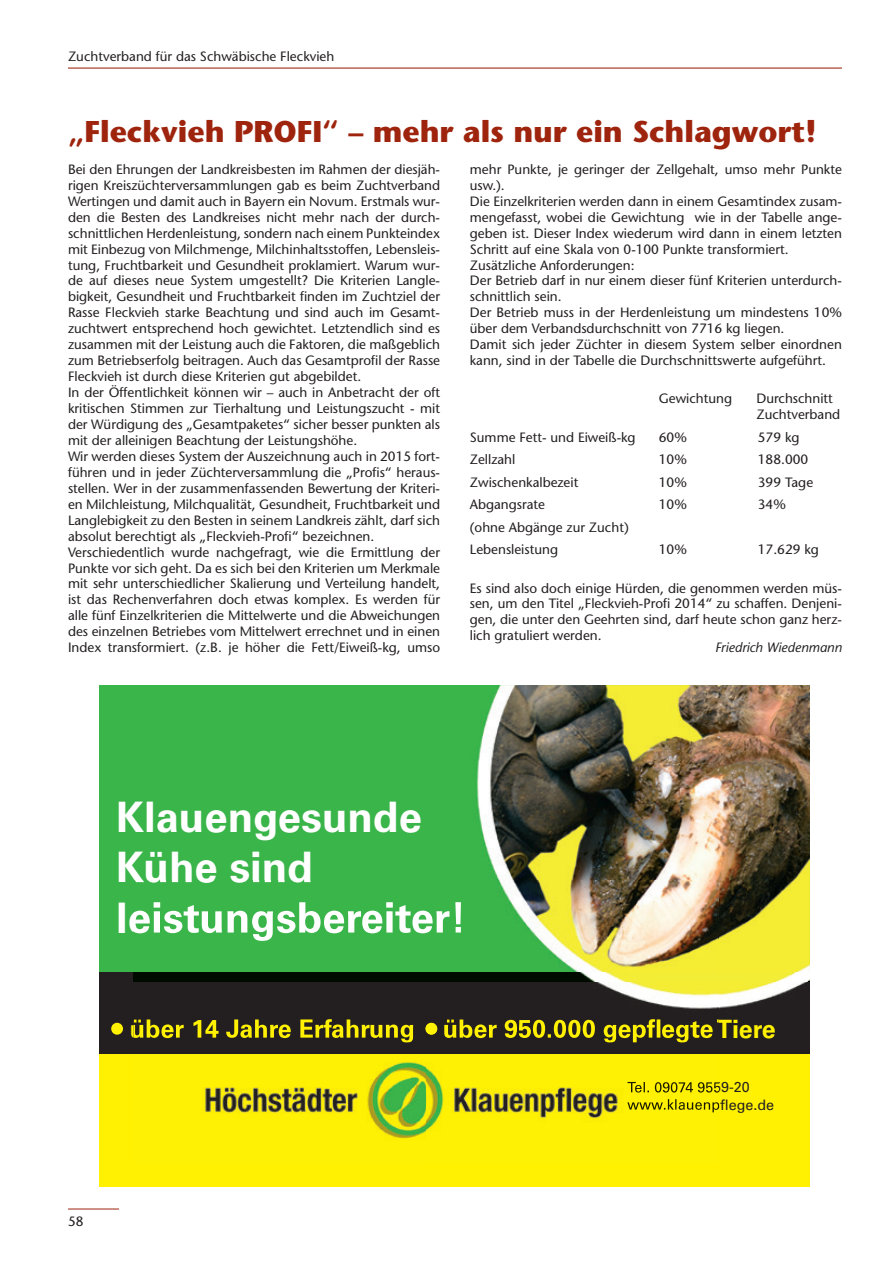
<style>
.page{position:relative;width:893px;height:1263px;background:#fff}
.page>*{position:absolute;margin:0;border:0;box-sizing:border-box;transform-origin:0 0}
.t1{font:700 42px/50.4px "Univers LT Std";color:#fff}
.h2_-_14pt{font:700 30px "Stone Sans LT";color:#9e240d}
.t2{font:13.5px/15.9px "Stone Sans LT";color:#231f20;text-align:justify}
.t3{font:italic 13.5px "Stone Sans LT";color:#231f20}
</style>
<div class="page">
<hr style="left:68px;top:1209px;width:51px;height:1px;background:#9e240d">
<hr style="left:68px;top:68px;width:774px;height:1px;background:#9e240d">
<div style="left:99px;top:1054px;width:711px;height:132px;background:#fff101"></div>
<div style="left:99px;top:685px;width:711px;height:296px;background:#3ab54a"></div>
<div style="left:99px;top:972px;width:711px;height:82px;background:#231f20"></div>
<img style="left:476px;top:685px;width:334px;height:287px">
<img style="left:719px;top:972px;width:91px;height:37px">
<div style="left:111px;top:1023px;width:12px;height:12px;background:#fff101;border-radius:50%"></div>
<img style="left:133px;top:881px;width:339px;height:100px">
<img style="left:472px;top:881px;width:247px;height:131px">
<img style="left:133px;top:881px;width:177px;height:2px">
<img style="left:133px;top:902px;width:328px;height:39px">
<img style="left:133px;top:1019px;width:586px;height:120px">
<svg style="left:425px;top:1023px;width:12px;height:12px"></svg>
<img style="left:627px;top:1082px;width:92px;height:10px">
<img style="left:627px;top:1099px;width:92px;height:13px">
<p class="t2" style="left:68px;top:49px;width:268px">Zuchtverband für das Schwäbische Fleckvieh</p>
<p class="h2_-_14pt" style="left:68px;top:113px;width:750px">„Fleckvieh PROFI“ – mehr als nur ein Schlagwort!</p>
<p class="t2" style="left:470px;top:161px;width:374px">mehr Punkte, je geringer der Zellgehalt, umso mehr Punkte usw.).</p>
<p class="t2" style="left:470px;top:193px;width:374px">Die Einzelkriterien werden dann in einem Gesamtindex zusam&shy;mengefasst, wobei die Gewichtung wie in der Tabelle ange&shy;geben ist. Dieser Index wiederum wird dann in einem letzten Schritt auf eine Skala von 0-100 Punkte transformiert.</p>
<p class="t2" style="left:470px;top:257px;width:166px">Zusätzliche Anforderungen:</p>
<p class="t2" style="left:470px;top:273px;width:374px">Der Betrieb darf in nur einem dieser fünf Kriterien unterdurch&shy;schnittlich sein.</p>
<p class="t2" style="left:470px;top:305px;width:374px">Der Betrieb muss in der Herdenleistung um mindestens 10% über dem Verbandsdurchschnitt von 7716 kg liegen.</p>
<p class="t2" style="left:470px;top:337px;width:374px">Damit sich jeder Züchter in diesem System selber einordnen kann, sind in der Tabelle die Durchschnittswerte aufgeführt.</p>
<p class="t2" style="left:659px;top:390px;width:75px">Gewichtung</p>
<p class="t2" style="left:756px;top:390px;width:78px">Durchschnitt</p>
<p class="t2" style="left:756px;top:406px;width:85px">Zuchtverband</p>
<p class="t2" style="left:470px;top:429px;width:167px">Summe Fett- und Eiweiß-kg</p>
<p class="t2" style="left:659px;top:429px;width:29px">60%</p>
<p class="t2" style="left:758px;top:429px;width:43px">579 kg</p>
<p class="t2" style="left:470px;top:451px;width:47px">Zellzahl</p>
<p class="t2" style="left:659px;top:451px;width:29px">10%</p>
<p class="t2" style="left:758px;top:451px;width:52px">188.000</p>
<p class="t2" style="left:470px;top:474px;width:110px">Zwischenkalbezeit</p>
<p class="t2" style="left:659px;top:474px;width:29px">10%</p>
<p class="t2" style="left:758px;top:474px;width:57px">399 Tage</p>
<p class="t2" style="left:470px;top:496px;width:77px">Abgangsrate</p>
<p class="t2" style="left:659px;top:496px;width:29px">10%</p>
<p class="t2" style="left:758px;top:496px;width:29px">34%</p>
<p class="t2" style="left:470px;top:519px;width:160px">(ohne Abgänge zur Zucht)</p>
<p class="t2" style="left:470px;top:541px;width:90px">Lebensleistung</p>
<p class="t2" style="left:659px;top:541px;width:29px">10%</p>
<p class="t2" style="left:758px;top:541px;width:62px">17.629 kg</p>
<p class="t2" style="left:470px;top:580px;width:374px">Es sind also doch einige Hürden, die genommen werden müs&shy;sen, um den Titel „Fleckvieh-Profi 2014“ zu schaffen. Denjeni&shy;gen, die unter den Geehrten sind, darf heute schon ganz herz&shy;lich gratuliert werden.</p>
<p class="t3" style="left:715px;top:640px;width:128px">Friedrich Wiedenmann</p>
<p class="t2" style="left:68px;top:161px;width:374px">Bei den Ehrungen der Landkreisbesten im Rahmen der diesjäh&shy;rigen Kreiszüchterversammlungen gab es beim Zuchtverband Wertingen und damit auch in Bayern ein Novum. Erstmals wur&shy;den die Besten des Landkreises nicht mehr nach der durch&shy;schnittlichen Herdenleistung, sondern nach einem Punkteindex mit Einbezug von Milchmenge, Milchinhaltsstoffen, Lebensleis&shy;tung, Fruchtbarkeit und Gesundheit proklamiert. Warum wur&shy;de auf dieses neue System umgestellt? Die Kriterien Langle&shy;bigkeit, Gesundheit und Fruchtbarkeit finden im Zuchtziel der Rasse Fleckvieh starke Beachtung und sind auch im Gesamt&shy;zuchtwert entsprechend hoch gewichtet. Letztendlich sind es zusammen mit der Leistung auch die Faktoren, die maßgeblich zum Betriebserfolg beitragen. Auch das Gesamtprofil der Rasse Fleckvieh ist durch diese Kriterien gut abgebildet.</p>
<p class="t2" style="left:68px;top:384px;width:374px">In der Öffentlichkeit können wir – auch in Anbetracht der oft kritischen Stimmen zur Tierhaltung und Leistungszucht - mit der Würdigung des „Gesamtpaketes“ sicher besser punkten als mit der alleinigen Beachtung der Leistungshöhe.</p>
<p class="t2" style="left:68px;top:448px;width:374px">Wir werden dieses System der Auszeichnung auch in 2015 fort&shy;führen und in jeder Züchterversammlung die „Profis“ heraus&shy;stellen. Wer in der zusammenfassenden Bewertung der Kriteri&shy;en Milchleistung, Milchqualität, Gesundheit, Fruchtbarkeit und Langlebigkeit zu den Besten in seinem Landkreis zählt, darf sich absolut berechtigt als „Fleckvieh-Profi“ bezeichnen.</p>
<p class="t2" style="left:68px;top:544px;width:374px">Verschiedentlich wurde nachgefragt, wie die Ermittlung der Punkte vor sich geht. Da es sich bei den Kriterien um Merkmale mit sehr unterschiedlicher Skalierung und Verteilung handelt, ist das Rechenverfahren doch etwas komplex. Es werden für alle fünf Einzelkriterien die Mittelwerte und die Abweichungen des einzelnen Betriebes vom Mittelwert errechnet und in einen Index transformiert. (z.B. je höher die Fett/Eiweiß-kg, umso</p>
<p class="t1" style="left:116px;top:792px;width:307px">Klauengesunde<br>Kühe sind</p>
<p class="t2" style="left:68px;top:1214px;width:17px">58</p>
</div>
